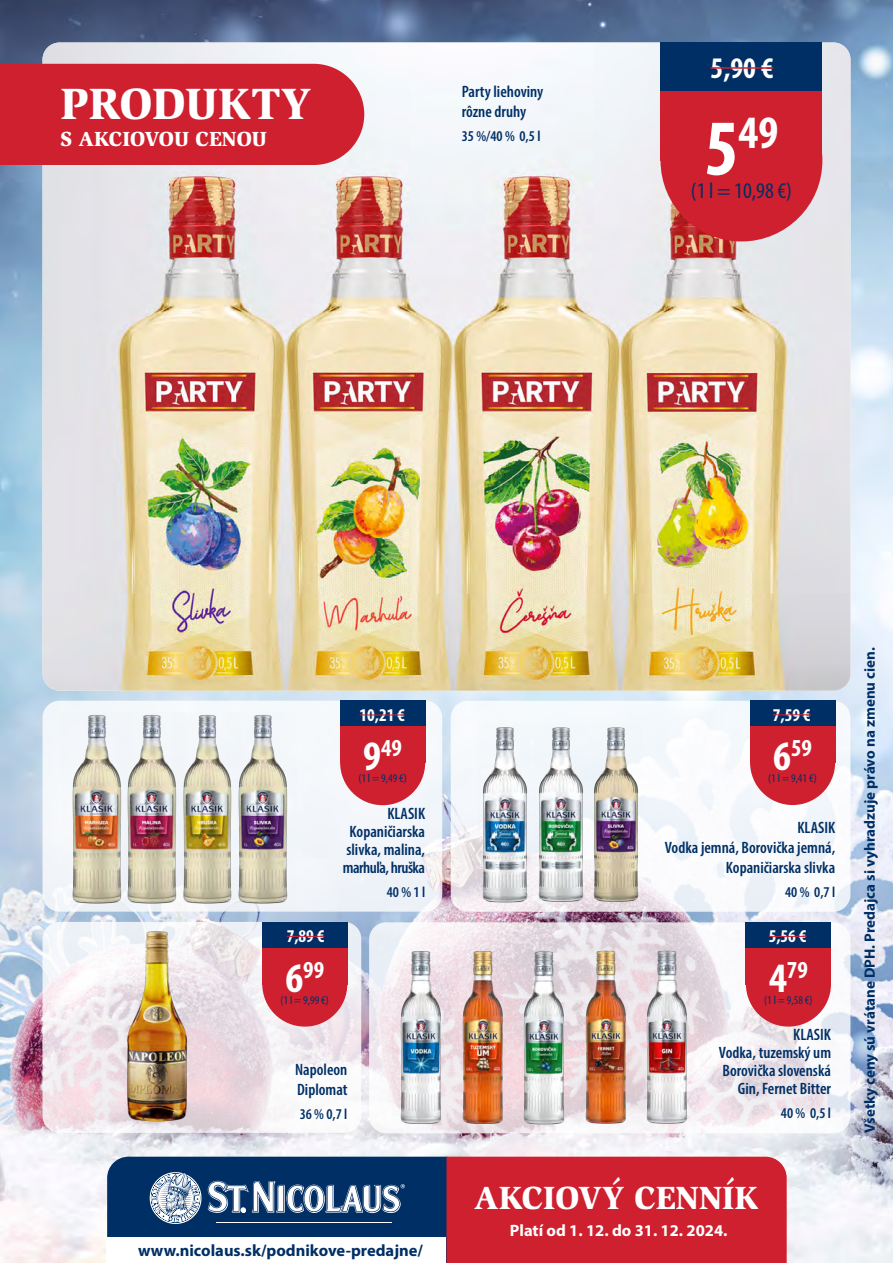
<style>
.page{position:relative;width:893px;height:1263px;background:#fff}
.page>*{position:absolute;margin:0;border:0;box-sizing:border-box;transform-origin:0 0}
.t1{font:700 condensed 46.65px "Myriad Pro";color:#fff}
.t2{font:900 45px "Slimbach Std";color:#fff}
.t3{font:900 33px "Slimbach Std";color:#fff}
.t4{font:700 condensed 30px "Myriad Pro";color:#fff}
.t5{font:700 condensed 24.45px "Myriad Pro";color:#fff}
.t6{font:condensed 22.35px "Myriad Pro";color:#002f65}
.t7{font:900 21px "Slimbach Std";color:#fff}
.t8{font:700 condensed 18px "Myriad Pro";color:#fff}
.t9{font:600 condensed 16.5px/18px "Myriad Pro";color:#002f65;text-align:right}
.t10{font:700 16.5px "Myriad Pro";color:#002f65}
.t11{font:700 16.5px "Myriad Pro";color:#fff}
.t12{font:700 15px "Myriad Pro";color:#002f65}
.t13{font:600 condensed 15px "Myriad Pro";color:#002f65}
.t14{font:condensed 11.7px "Myriad Pro";color:#002f65}
.s1{font-size:79.95px}
.s2{font-size:42px}
</style>
<div class="page">
<img style="left:0;top:0;width:893px;height:1263px">
<img style="left:43px;top:43px;width:807px;height:648px">
<div style="left:660px;top:80px;width:162px;height:161px;background:#ce202f;border-radius:50%"></div>
<div style="left:660px;top:43px;width:162px;height:118px;background:#ce202f"></div>
<div style="left:660px;top:43px;width:162px;height:48px;background:#002f65"></div>
<hr style="left:711px;top:67px;width:62px;height:2px;background:#ce202f">
<div style="left:0;top:64px;width:364px;height:101px;background:#ce202f"></div>
<svg style="left:43px;top:922px;width:318px;height:211px"></svg>
<div style="left:262px;top:941px;width:85px;height:85px;background:#ce202f;border-radius:50%"></div>
<div style="left:262px;top:922px;width:85px;height:62px;background:#ce202f"></div>
<div style="left:262px;top:922px;width:85px;height:25px;background:#002f65"></div>
<hr style="left:287px;top:936px;width:37px;height:1px;background:#ce202f">
<img style="left:124px;top:915px;width:65px;height:209px">
<svg style="left:451px;top:701px;width:399px;height:211px"></svg>
<div style="left:750px;top:720px;width:85px;height:85px;background:#ce202f;border-radius:50%"></div>
<div style="left:750px;top:700px;width:85px;height:63px;background:#ce202f"></div>
<div style="left:750px;top:700px;width:85px;height:26px;background:#002f65"></div>
<hr style="left:773px;top:714px;width:38px;height:1px;background:#ce202f">
<img style="left:590px;top:723px;width:53px;height:184px">
<img style="left:534px;top:723px;width:53px;height:184px">
<img style="left:478px;top:723px;width:53px;height:183px">
<svg style="left:369px;top:922px;width:481px;height:211px"></svg>
<div style="left:746px;top:941px;width:85px;height:85px;background:#ce202f;border-radius:50%"></div>
<div style="left:746px;top:922px;width:85px;height:62px;background:#ce202f"></div>
<div style="left:746px;top:922px;width:85px;height:25px;background:#002f65"></div>
<hr style="left:769px;top:936px;width:37px;height:1px;background:#ce202f">
<img style="left:516px;top:944px;width:57px;height:186px">
<img style="left:454px;top:947px;width:57px;height:185px">
<img style="left:393px;top:947px;width:57px;height:185px">
<img style="left:639px;top:947px;width:57px;height:185px">
<img style="left:577px;top:947px;width:57px;height:185px">
<div style="left:43px;top:701px;width:399px;height:211px;background:#f3f6fa;border-radius:17px"></div>
<div style="left:340px;top:720px;width:85px;height:85px;background:#ce202f;border-radius:50%"></div>
<div style="left:340px;top:701px;width:85px;height:62px;background:#ce202f"></div>
<div style="left:340px;top:701px;width:85px;height:25px;background:#002f65"></div>
<hr style="left:360px;top:714px;width:45px;height:1px;background:#ce202f">
<img style="left:186px;top:715px;width:41px;height:197px">
<img style="left:227px;top:715px;width:69px;height:197px">
<img style="left:130px;top:715px;width:56px;height:197px">
<img style="left:62px;top:715px;width:68px;height:197px">
<svg style="left:107px;top:1157px;width:680px;height:106px;background:#873551"></svg>
<div style="left:107px;top:1237px;width:339px;height:26px;background:#fff"></div>
<h2 class="t2" style="left:61px;top:76px;width:252px">PRODUKTY</h2>
<p class="t7" style="left:61px;top:126px;width:208px">S AKCIOVOU CENOU</p>
<p class="t9" style="left:462px;top:81px;width:83px;line-height:19.8px;text-align:left">Party liehoviny rôzne druhy</p>
<p class="t13" style="left:462px;top:127px;width:80px">35 %/40 % 0,5 l</p>
<h3 class="t4" style="left:711px;top:49px;width:64px">5,90 €</h3>
<h1 class="t1" style="left:705px;top:103px;width:75px"><span class="s1">5</span>49</h1>
<h3 class="t6" style="left:691px;top:177px;width:103px">(1 l = 10,98 €)</h3>
<p class="t8" style="left:360px;top:704px;width:47px">10,21 €</p>
<h3 class="t5" style="left:363px;top:733px;width:40px"><span class="s2">9</span>49</h3>
<p class="t14" style="left:358px;top:771px;width:50px">(1 l = 9,49 €)</p>
<p class="t8" style="left:287px;top:925px;width:39px">7,89 €</p>
<h3 class="t5" style="left:285px;top:954px;width:40px"><span class="s2">6</span>99</h3>
<p class="t14" style="left:280px;top:993px;width:50px">(1 l = 9,99 €)</p>
<p class="t9" style="left:343px;top:804px;width:84px">KLASIK<br>Kopaničiarska slivka, malina, marhuľa, hruška</p>
<p class="t13" style="left:387px;top:883px;width:40px">40 % 1 l</p>
<p class="t9" style="left:295px;top:1059px;width:54px;line-height:19.8px;text-align:left">Napoleon<br>Diplomat</p>
<p class="t13" style="left:300px;top:1104px;width:49px">36 % 0,7 l</p>
<p class="t10" style="left:138px;top:1240px;width:286px">www.nicolaus.sk/podnikove-predajne/</p>
<p class="t8" style="left:773px;top:703px;width:39px">7,59 €</p>
<h3 class="t5" style="left:773px;top:732px;width:40px"><span class="s2">6</span>59</h3>
<p class="t14" style="left:768px;top:771px;width:50px">(1 l = 9,41 €)</p>
<p class="t9" style="left:665px;top:818px;width:172px;line-height:19.8px">KLASIK<br>Vodka jemná, Borovička jemná,<br>Kopaničiarska slivka</p>
<p class="t13" style="left:785px;top:883px;width:52px">40 % 0,7 l</p>
<p class="t8" style="left:769px;top:925px;width:39px">5,56 €</p>
<h3 class="t5" style="left:769px;top:954px;width:40px"><span class="s2">4</span>79</h3>
<p class="t14" style="left:764px;top:993px;width:50px">(1 l = 9,58 €)</p>
<p class="t9" style="left:719px;top:1026px;width:114px">KLASIK<br>Vodka, tuzemský um<br>Borovička slovenská<br>Gin, Fernet Bitter</p>
<p class="t13" style="left:781px;top:1104px;width:52px">40 % 0,5 l</p>
<h3 class="t3" style="left:474px;top:1177px;width:286px">AKCIOVÝ CENNÍK</h3>
<p class="t11" style="left:510px;top:1219px;width:219px">Platí od 1. 12. do 31. 12. 2024.</p>
<p class="t12" style="left:860px;top:1133px;width:487px;rotate:-90deg">Všetky ceny sú vrátane DPH. Predajca si vyhradzuje právo na zmenu cien.</p>
</div>
